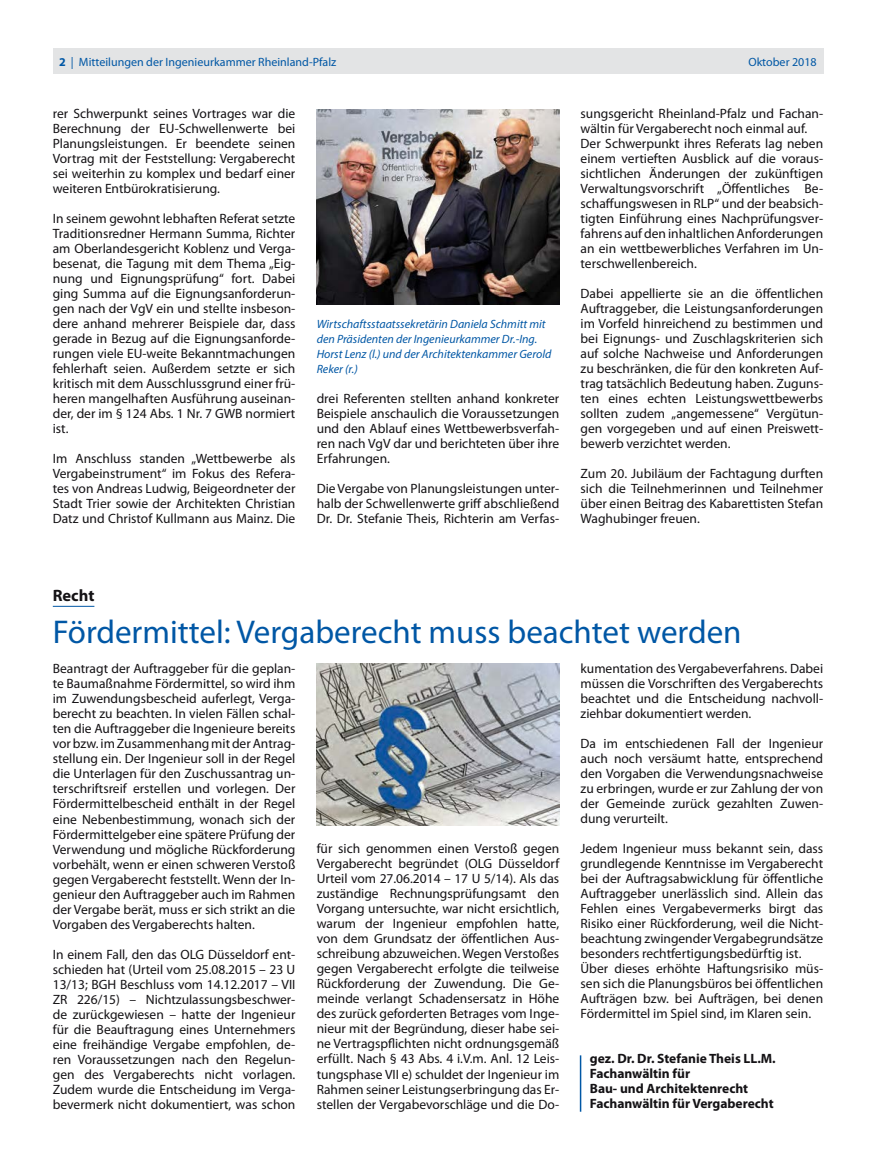
<style>
.page{position:relative;width:876px;height:1173px;background:#fff}
.page>*{position:absolute;margin:0;border:0;box-sizing:border-box;transform-origin:0 0}
.t1{font:33px "Myriad Pro";color:#0057a5}
.t2{font:700 16.5px "Myriad Pro";color:#141215}
.t3{font:13.5px/15px "Myriad Pro";color:#141215;text-align:justify}
.t4{font:700 13.5px/15px "Myriad Pro";color:#141215}
.t5{font:italic 12px/15px "Myriad Pro";color:#0057a5}
.t6{font:12px "Myriad Pro";color:#0057a5}
.s1{font-weight:700}
</style>
<div class="page">
<div style="left:53px;top:49px;width:769px;height:25px;background:#e3e4e5"></div>
<hr style="left:53px;top:606px;width:41px;height:1px;background:#0057a5">
<img style="left:316px;top:664px;width:243px;height:161px">
<hr style="left:579px;top:1055px;width:2px;height:56px;background:#0057a5">
<img style="left:316px;top:109px;width:243px;height:196px">
<p class="t6" style="left:59px;top:55px;width:278px"><span class="s1">2</span> | Mitteilungen der Ingenieurkammer Rheinland-Pfalz</p>
<p class="t6" style="left:748px;top:55px;width:70px">Oktober 2018</p>
<p class="t3" style="left:53px;top:106px;width:244px">rer Schwerpunkt seines Vortrages war die Berechnung der EU-Schwellenwerte bei Planungsleistungen. Er beendete seinen Vortrag mit der Feststellung: Vergaberecht sei weiterhin zu komplex und bedarf einer weiteren Entbürokratisierung.</p>
<p class="t3" style="left:53px;top:211px;width:244px">In seinem gewohnt lebhaften Referat setzte Traditionsredner Hermann Summa, Richter am Oberlandesgericht Koblenz und Verga&shy;besenat, die Tagung mit dem Thema „Eig&shy;nung und Eignungsprüfung“ fort. Dabei ging Summa auf die Eignungsanforderun&shy;gen nach der VgV ein und stellte insbeson&shy;dere anhand mehrerer Beispiele dar, dass gerade in Bezug auf die Eignungsanforde&shy;rungen viele EU-weite Bekanntmachungen fehlerhaft seien. Außerdem setzte er sich kritisch mit dem Ausschlussgrund einer frü&shy;heren mangelhaften Ausführung auseinan&shy;der, der im § 124 Abs. 1 Nr. 7 GWB normiert ist.</p>
<p class="t3" style="left:53px;top:451px;width:244px">Im Anschluss standen „Wettbewerbe als Vergabeinstrument“ im Fokus des Refera&shy;tes von Andreas Ludwig, Beigeordneter der Stadt Trier sowie der Architekten Christian Datz und Christof Kullmann aus Mainz. Die</p>
<p class="t5" style="left:316px;top:317px;width:236px">Wirtschaftsstaatssekretärin Daniela Schmitt mit den Präsidenten der Ingenieurkammer Dr.-Ing.<br>Horst Lenz (l.) und der Architektenkammer Gerold Reker (r.)</p>
<p class="t3" style="left:316px;top:391px;width:244px">drei Referenten stellten anhand konkreter Beispiele anschaulich die Voraussetzungen und den Ablauf eines Wettbewerbsverfah&shy;ren nach VgV dar und berichteten über ihre Erfahrungen.</p>
<p class="t3" style="left:316px;top:481px;width:244px">Die Vergabe von Planungsleistungen unter&shy;halb der Schwellenwerte griff abschließend Dr. Dr. Stefanie Theis, Richterin am Verfas-</p>
<p class="t3" style="left:580px;top:106px;width:244px;text-align:left">sungsgericht Rheinland-Pfalz und Fachan&shy;wältin für Vergaberecht noch einmal auf.<br>Der Schwerpunkt ihres Referats lag neben einem vertieften Ausblick auf die voraus&shy;sichtlichen Änderungen der zukünftigen Verwaltungsvorschrift „Öffentliches Be&shy;schaffungswesen in RLP“ und der beabsich&shy;tigten Einführung eines Nachprüfungsver&shy;fahrens auf den inhaltlichen Anforderungen an ein wettbewerbliches Verfahren im Un&shy;terschwellenbereich.</p>
<p class="t3" style="left:580px;top:286px;width:244px">Dabei appellierte sie an die öffentlichen Auftraggeber, die Leistungsanforderungen im Vorfeld hinreichend zu bestimmen und bei Eignungs- und Zuschlagskriterien sich auf solche Nachweise und Anforderungen zu beschränken, die für den konkreten Auf&shy;trag tatsächlich Bedeutung haben. Zuguns&shy;ten eines echten Leistungswettbewerbs sollten zudem „angemessene“ Vergütun&shy;gen vorgegeben und auf einen Preiswett&shy;bewerb verzichtet werden.</p>
<p class="t3" style="left:580px;top:466px;width:244px">Zum 20. Jubiläum der Fachtagung durften sich die Teilnehmerinnen und Teilnehmer über einen Beitrag des Kabarettisten Stefan Waghubinger freuen.</p>
<p class="t2" style="left:53px;top:586px;width:43px">Recht</p>
<h1 class="t1" style="left:53px;top:614px;width:690px">Fördermittel: Vergaberecht muss beachtet werden</h1>
<p class="t3" style="left:53px;top:662px;width:244px">Beantragt der Auftraggeber für die geplan&shy;te Baumaßnahme Fördermittel, so wird ihm im Zuwendungsbescheid auferlegt, Verga&shy;berecht zu beachten. In vielen Fällen schal&shy;ten die Auftraggeber die Ingenieure bereits vor bzw. im Zusammenhang mit der Antrag&shy;stellung ein. Der Ingenieur soll in der Regel die Unterlagen für den Zuschussantrag un&shy;terschriftsreif erstellen und vorlegen. Der Fördermittelbescheid enthält in der Regel eine Nebenbestimmung, wonach sich der Fördermittelgeber eine spätere Prüfung der Verwendung und mögliche Rückforderung vorbehält, wenn er einen schweren Verstoß gegen Vergaberecht feststellt. Wenn der In&shy;genieur den Auftraggeber auch im Rahmen der Vergabe berät, muss er sich strikt an die Vorgaben des Vergaberechts halten.</p>
<p class="t3" style="left:53px;top:947px;width:244px">In einem Fall, den das OLG Düsseldorf ent&shy;schieden hat (Urteil vom 25.08.2015 – 23 U 13/13; BGH Beschluss vom 14.12.2017 – VII ZR 226/15) – Nichtzulassungsbeschwer&shy;de zurückgewiesen – hatte der Ingenieur für die Beauftragung eines Unternehmers eine freihändige Vergabe empfohlen, de&shy;ren Voraussetzungen nach den Regelun&shy;gen des Vergaberechts nicht vorlagen.<br>Zudem wurde die Entscheidung im Verga&shy;bevermerk nicht dokumentiert, was schon</p>
<p class="t3" style="left:580px;top:662px;width:244px">kumentation des Vergabeverfahrens. Dabei müssen die Vorschriften des Vergaberechts beachtet und die Entscheidung nachvoll&shy;ziehbar dokumentiert werden.</p>
<p class="t3" style="left:580px;top:737px;width:244px">Da im entschiedenen Fall der Ingenieur auch noch versäumt hatte, entsprechend den Vorgaben die Verwendungsnachweise zu erbringen, wurde er zur Zahlung der von der Gemeinde zurück gezahlten Zuwen&shy;dung verurteilt.</p>
<p class="t3" style="left:580px;top:842px;width:244px;text-align:left">Jedem Ingenieur muss bekannt sein, dass grundlegende Kenntnisse im Vergaberecht bei der Auftragsabwicklung für öffentliche Auftraggeber unerlässlich sind. Allein das Fehlen eines Vergabevermerks birgt das Risiko einer Rückforderung, weil die Nicht&shy;beachtung zwingender Vergabegrundsätze besonders rechtfertigungsbedürftig ist.<br>Über dieses erhöhte Haftungsrisiko müs&shy;sen sich die Planungsbüros bei öffentlichen Aufträgen bzw. bei Aufträgen, bei denen Fördermittel im Spiel sind, im Klaren sein.</p>
<p class="t4" style="left:589px;top:1051px;width:187px">gez. Dr. Dr. Stefanie Theis LL.M.<br>Fachanwältin für<br>Bau- und Architektenrecht<br>Fachanwältin für Vergaberecht</p>
<p class="t3" style="left:316px;top:842px;width:244px">für sich genommen einen Verstoß gegen Vergaberecht begründet (OLG Düsseldorf Urteil vom 27.06.2014 – 17 U 5/14). Als das zuständige Rechnungsprüfungsamt den Vorgang untersuchte, war nicht ersichtlich, warum der Ingenieur empfohlen hatte, von dem Grundsatz der öffentlichen Aus&shy;schreibung abzuweichen. Wegen Verstoßes gegen Vergaberecht erfolgte die teilweise Rückforderung der Zuwendung. Die Ge&shy;meinde verlangt Schadensersatz in Höhe des zurück geforderten Betrages vom Inge&shy;nieur mit der Begründung, dieser habe sei&shy;ne Vertragspflichten nicht ordnungsgemäß erfüllt. Nach § 43 Abs. 4 i.V.m. Anl. 12 Leis&shy;tungsphase VII e) schuldet der Ingenieur im Rahmen seiner Leistungserbringung das Er&shy;stellen der Vergabevorschläge und die Do-</p>
</div>
